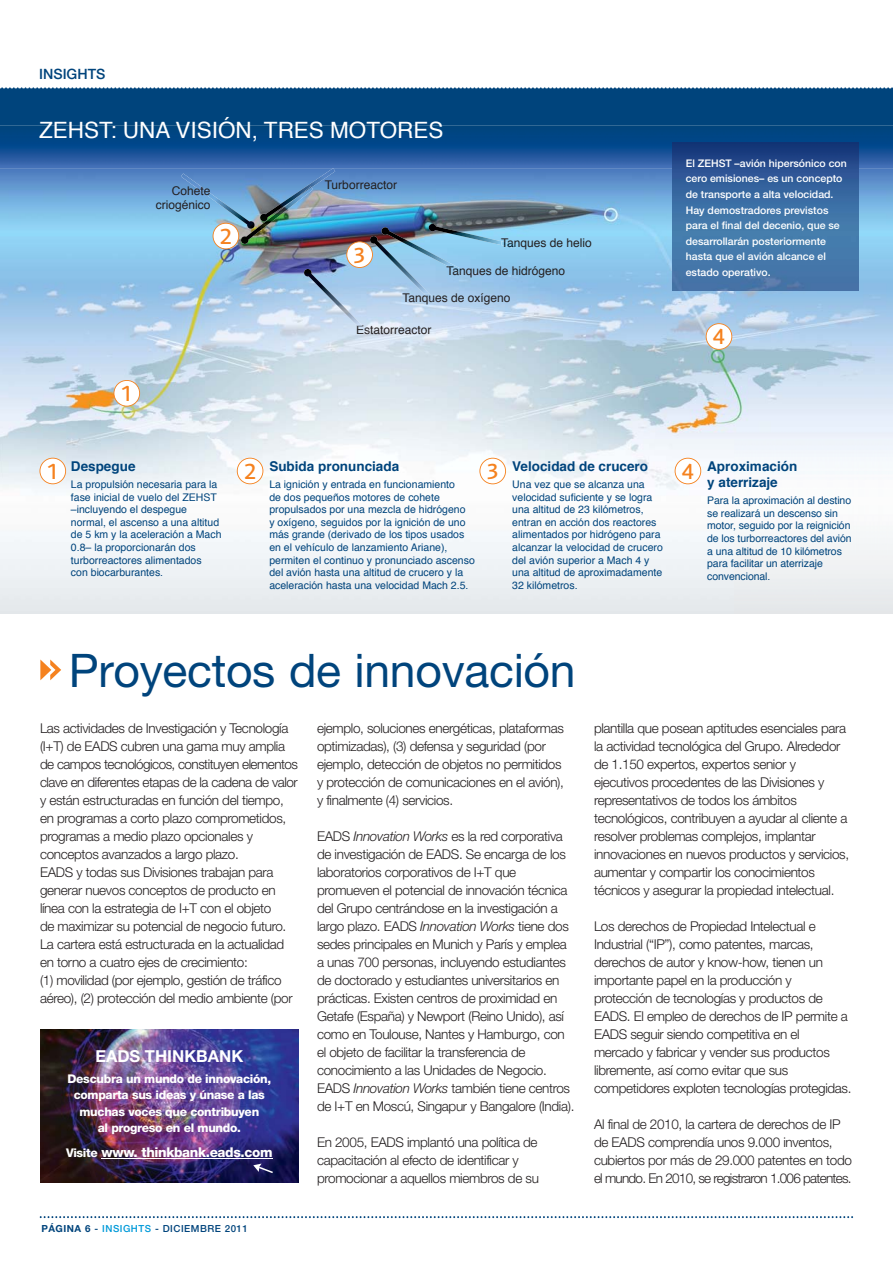
<style>
.page{position:relative;width:893px;height:1263px;background:#fff}
.page>*{position:absolute;margin:0;border:0;box-sizing:border-box;transform-origin:0 0}
.t1{font:46.35px "Helvetica Neue";letter-spacing:-.005em;color:#00447c}
.t2{font:22.5px "Helvetica";color:#fff}
.t3{font:500 22.5px "EADS Sans";color:#f5821f}
.t4{font:700 16.5px "Helvetica Neue";color:#fff}
.t5{font:500 14.25px "Helvetica Neue";color:#00447c}
.t6{font:300 13.5px/18px "Helvetica Neue";letter-spacing:-.025em;color:#231f20}
.t7{font:700 13.5px/16.2px "Helvetica";color:#00447c}
.t8{font:800 13.5px "Helvetica Neue";letter-spacing:-.025em;color:#fff}
.t9{font:800 12px/16.5px "Helvetica Neue";letter-spacing:-.025em;color:#fff;text-align:center}
.t10{font:12px/14.4px "Helvetica";color:#231f20;text-align:right}
.t11{font:12px "Helvetica";color:#08121e}
.t12{font:10.5px/12.6px "Helvetica";color:#00447c}
.t13{font:500 10.5px/15.6px "Helvetica Neue";color:#fff}
.t14{font:500 9.75px "Helvetica Neue";letter-spacing:.05em;color:#00447c}
.s1{color:#001521}
.s2{color:#00121f}
.s3{color:#16171e}
.s4{font-size:12px}
.s5{font-weight:700}
.s6{color:#009ad9}
.s7{font-style:italic}
</style>
<div class="page">
<img style="left:0;top:168px;width:893px;height:446px">
<img style="left:0;top:440px;width:893px;height:173px">
<svg style="left:0;top:89px;width:893px;height:79px;background:#094a87"></svg>
<svg style="left:213px;top:229px;width:26px;height:20px"></svg>
<svg style="left:113px;top:380px;width:27px;height:27px"></svg>
<svg style="left:39px;top:458px;width:27px;height:26px"></svg>
<svg style="left:479px;top:458px;width:27px;height:26px"></svg>
<svg style="left:237px;top:458px;width:26px;height:26px"></svg>
<svg style="left:675px;top:458px;width:26px;height:26px"></svg>
<svg style="left:346px;top:241px;width:24px;height:27px"></svg>
<svg style="left:706px;top:323px;width:26px;height:27px"></svg>
<img style="left:181px;top:173px;width:74px;height:56px">
<img style="left:304px;top:269px;width:62px;height:66px">
<svg style="left:357px;top:326px;width:12px;height:9px"></svg>
<img style="left:370px;top:236px;width:59px;height:57px">
<svg style="left:423px;top:293px;width:12px;height:9px"></svg>
<img style="left:381px;top:227px;width:75px;height:39px">
<svg style="left:448px;top:266px;width:13px;height:6px"></svg>
<img style="left:428px;top:224px;width:73px;height:21px">
<img style="left:501px;top:241px;width:15px;height:7px">
<img style="left:260px;top:168px;width:75px;height:53px">
<img style="left:240px;top:187px;width:73px;height:57px">
<img style="left:295px;top:186px;width:16px;height:12px">
<img style="left:673px;top:143px;width:186px;height:147px">
<img style="left:40px;top:1029px;width:258px;height:153px">
<hr style="left:102px;top:1158px;width:171px;height:1px;background:#fff">
<svg style="left:253px;top:1164px;width:20px;height:9px"></svg>
<svg style="left:40px;top:659px;width:21px;height:21px"></svg>
<svg style="left:39px;top:1216px;width:815px;height:3px"></svg>
<svg style="left:0;top:87px;width:893px;height:2px"></svg>
<p class="t5" style="left:39px;top:68px;width:68px">INSIGHTS</p>
<h2 class="t2" style="left:39px;top:121px;width:406px">ZEHST: UNA VISIÓN, TRES MOTORES</h2>
<p class="t10" style="left:325px;top:179px;width:74px">Turborreactor</p>
<p class="t10" style="left:156px;top:184px;width:56px">Cohete criogénico</p>
<h2 class="t3" style="left:121px;top:385px;width:14px">1</h2>
<h2 class="t3" style="left:220px;top:228px;width:14px">2</h2>
<p class="t10" style="left:501px;top:237px;width:92px"><span class="s1">Tan</span>ques de helio</p>
<p class="t10" style="left:446px;top:264px;width:120px"><span class="s2">Tan</span>ques de hidrógeno</p>
<p class="t10" style="left:402px;top:291px;width:110px">Tan es de oxígeno</p>
<p class="t10" style="left:356px;top:324px;width:77px"><span class="s3">Es</span>tatorreactor</p>
<h2 class="t3" style="left:354px;top:246px;width:14px">3</h2>
<p class="t11" style="left:422px;top:293px;width:15px">qu</p>
<p class="t13" style="left:686px;top:156px;width:162px">El ZEHST –avión hipersónico con cero emisiones– es un concepto de transporte a alta velocidad.<br>Hay demostradores previstos para el final del decenio, que se desarrollarán posteriormente hasta que el avión alcance el estado operativo.</p>
<h2 class="t3" style="left:713px;top:328px;width:14px">4</h2>
<p class="t7" style="left:269px;top:459px;width:131px">Subida pronunciada</p>
<p class="t12" style="left:269px;top:479px;width:207px">La ignición y entrada en funcionamiento<br>de dos pequeños motores de cohete propulsados por una mezcla de hidrógeno<br>y oxígeno, seguidos por la ignición de uno más grande (derivado de los tipos usados en el vehículo de lanzamiento Ariane), permiten el continuo y pronunciado ascenso del avión hasta una altitud de crucero y la aceleración hasta una velocidad Mach 2.5.</p>
<p class="t7" style="left:512px;top:459px;width:137px">Velocidad de crucero</p>
<p class="t12" style="left:512px;top:479px;width:152px">Una vez que se alcanza una velocidad suficiente y se logra una altitud de 23 kilómetros, entran en acción dos reactores alimentados por hidrógeno para alcanzar la velocidad de crucero del avión superior a Mach 4 y una altitud de aproximadamente<br>32 kilómetros.</p>
<p class="t7" style="left:71px;top:459px;width:66px">Despegue</p>
<p class="t12" style="left:71px;top:479px;width:152px">La propulsión necesaria para la fase inicial de vuelo del ZEHST –incluyendo el despegue normal, el ascenso a una altitud de 5 km y la aceleración a Mach<br>0.8– la proporcionarán dos turborreactores alimentados<br>con biocarburantes.</p>
<h2 class="t3" style="left:47px;top:463px;width:14px">1</h2>
<h2 class="t3" style="left:244px;top:463px;width:14px">2</h2>
<h2 class="t3" style="left:487px;top:463px;width:14px">3</h2>
<h2 class="t3" style="left:682px;top:463px;width:14px">4</h2>
<p class="t7" style="left:707px;top:459px;width:92px">Aproximación y aterrizaje</p>
<p class="t12" style="left:707px;top:495px;width:146px">Para la aproximación al destino se realizará un descenso sin motor, seguido por la reignición de los turborreactores del avión a una altitud de 10 kilómetros para facilitar un aterrizaje convencional.</p>
<h1 class="t1" style="left:69px;top:654px;width:508px">Proyectos de innovación</h1>
<p class="t6" style="left:40px;top:720px;width:259px">Las actividades de Investigación y Tecnología (I+T) de EADS cubren una gama muy amplia de campos tecnológicos, constituyen elementos clave en diferentes etapas de la cadena de valor y están estructuradas en función del tiempo, en programas a corto plazo comprometidos, programas a medio plazo opcionales y conceptos avanzados a largo plazo.<br>EADS y todas sus Divisiones trabajan para generar nuevos conceptos de producto en línea con la estrategia de I+T con el objeto<br>de maximizar su potencial de negocio futuro.<br>La cartera está estructurada en la actualidad en torno a cuatro ejes de crecimiento:<br>(1) movilidad (por ejemplo, gestión de tráfico aéreo), (2) protección del medio ambiente (por</p>
<p class="t4" style="left:95px;top:1050px;width:149px">EADS THINKBANK</p>
<p class="t9" style="left:67px;top:1071px;width:205px">Descubra un mundo de innovación, comparta sus ideas y únase a las muchas voces que contribuyen<br>al progreso en el mundo.</p>
<p class="t8" style="left:66px;top:1148px;width:208px"><span class="s4">Visite</span> www. thinkbank.eads.com</p>
<p class="t14" style="left:41px;top:1225px;width:208px"><span class="s5">PÁGINA 6</span> - <span class="s6">INSIGHTS</span> - DICIEMBRE 2011</p>
<p class="t6" style="left:317px;top:720px;width:248px">ejemplo, soluciones energéticas, plataformas optimizadas), (3) defensa y seguridad (por ejemplo, detección de objetos no permitidos y protección de comunicaciones en el avión), y finalmente (4) servicios.</p>
<p class="t6" style="left:317px;top:828px;width:259px">EADS <span class="s7">Innovation Works</span> es la red corporativa de investigación de EADS. Se encarga de los laboratorios corporativos de I+T que promueven el potencial de innovación técnica del Grupo centrándose en la investigación a largo plazo. EADS <span class="s7">Innovation Works</span> tiene dos sedes principales en Munich y París y emplea a unas 700 personas, incluyendo estudiantes de doctorado y estudiantes universitarios en prácticas. Existen centros de proximidad en Getafe (España) y Newport (Reino Unido), así como en Toulouse, Nantes y Hamburgo, con el objeto de facilitar la transferencia de conocimiento a las Unidades de Negocio.<br>EADS <span class="s7">Innovation Works</span> también tiene centros de I+T en Moscú, Singapur y Bangalore (India).</p>
<p class="t6" style="left:317px;top:1134px;width:223px">En 2005, EADS implantó una política de capacitación al efecto de identificar y promocionar a aquellos miembros de su</p>
<p class="t6" style="left:594px;top:720px;width:257px">plantilla que posean aptitudes esenciales para la actividad tecnológica del Grupo. Alrededor de 1.150 expertos, expertos senior y ejecutivos procedentes de las Divisiones y representativos de todos los ámbitos tecnológicos, contribuyen a ayudar al cliente a resolver problemas complejos, implantar innovaciones en nuevos productos y servicios, aumentar y compartir los conocimientos técnicos y asegurar la propiedad intelectual.</p>
<p class="t6" style="left:594px;top:918px;width:259px">Los derechos de Propiedad Intelectual e Industrial (“IP”), como patentes, marcas, derechos de autor y know-how, tienen un importante papel en la producción y protección de tecnologías y productos de EADS. El empleo de derechos de IP permite a EADS seguir siendo competitiva en el mercado y fabricar y vender sus productos libremente, así como evitar que sus competidores exploten tecnologías protegidas.</p>
<p class="t6" style="left:594px;top:1116px;width:259px">Al final de 2010, la cartera de derechos de IP de EADS comprendía unos 9.000 inventos, cubiertos por más de 29.000 patentes en todo el mundo. En 2010, se registraron 1.006 patentes.</p>
</div>
